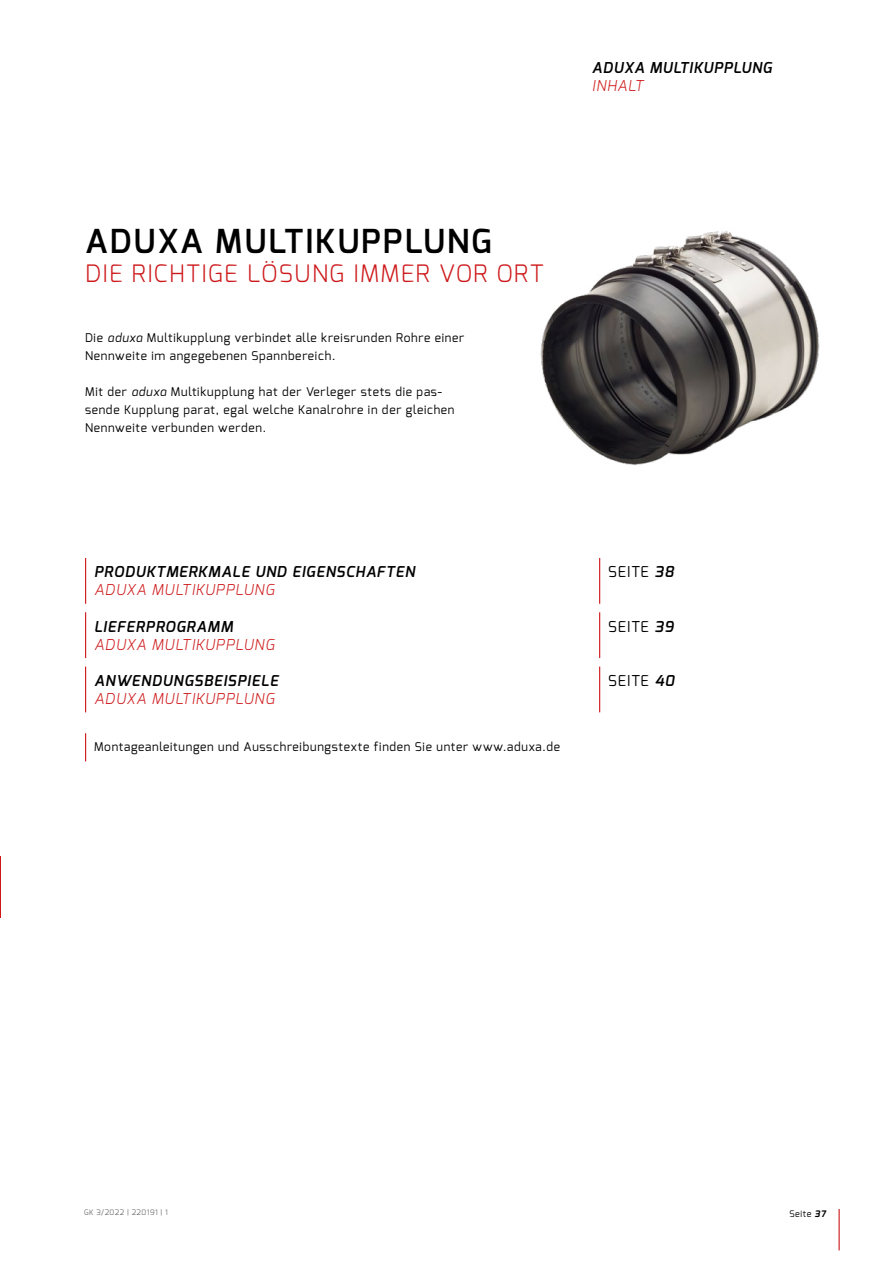
<style>
.page{position:relative;width:893px;height:1263px;background:#fff}
.page>*{position:absolute;margin:0;border:0;box-sizing:border-box;transform-origin:0 0}
.t1{font:600 33px "Exo";letter-spacing:.06em;color:#000}
.t2{font:300 24px "Exo";letter-spacing:.06em;color:#cd1719}
.t3{font:italic 600 15px "Exo";letter-spacing:.06em;color:#000}
.t4{font:italic 300 15px "Exo";letter-spacing:.06em;color:#cd1719}
.t5{font:15px "Exo";letter-spacing:.06em;color:#000}
.t6{font:12px/18px "Exo";letter-spacing:.06em;color:#000}
.t7{font:9px "Exo";letter-spacing:.06em;color:#000}
.t8{font:7.5px "Exo";letter-spacing:.06em;color:#717274}
.t9{font:7.5px "Exo";letter-spacing:.06em;color:#878787}
.s1{font-style:italic}
.s2{font-weight:600;font-style:italic}
.s3{font-weight:700;font-style:italic}
</style>
<div class="page">
<hr style="left:838px;top:1209px;width:2px;height:41px;background:#cd1719">
<img style="left:540px;top:231px;width:280px;height:234px">
<hr style="left:0;top:856px;width:1px;height:62px;background:#cd1719">
<hr style="left:85px;top:558px;width:1px;height:46px;background:#cd1719">
<hr style="left:599px;top:558px;width:1px;height:46px;background:#cd1719">
<hr style="left:85px;top:612px;width:1px;height:46px;background:#cd1719">
<hr style="left:599px;top:612px;width:1px;height:46px;background:#cd1719">
<hr style="left:85px;top:666px;width:1px;height:46px;background:#cd1719">
<hr style="left:599px;top:666px;width:1px;height:46px;background:#cd1719">
<svg style="left:85px;top:733px;width:1px;height:28px"></svg>
<p class="t3" style="left:592px;top:58px;width:181px">ADUXA MULTIKUPPLUNG</p>
<p class="t4" style="left:592px;top:76px;width:53px">INHALT</p>
<h1 class="t1" style="left:85px;top:220px;width:408px">ADUXA MULTIKUPPLUNG</h1>
<h2 class="t2" style="left:85px;top:258px;width:460px">DIE RICHTIGE LÖSUNG IMMER VOR ORT</h2>
<p class="t6" style="left:85px;top:329px;width:381px">Die <span class="s1">aduxa</span> Multikupplung verbindet alle kreisrunden Rohre einer<br>Nennweite im angegebenen Spannbereich.</p>
<p class="t6" style="left:85px;top:383px;width:371px">Mit der <span class="s1">aduxa</span> Multikupplung hat der Verleger stets die pas&shy;sende Kupplung parat, egal welche Kanalrohre in der gleichen<br>Nennweite verbunden werden.</p>
<p class="t3" style="left:94px;top:562px;width:322px">PRODUKTMERKMALE UND EIGENSCHAFTEN</p>
<p class="t4" style="left:94px;top:580px;width:182px">ADUXA MULTIKUPPLUNG</p>
<p class="t5" style="left:608px;top:562px;width:67px">SEITE <span class="s2">38</span></p>
<p class="t3" style="left:655px;top:562px;width:21px">04</p>
<p class="t3" style="left:94px;top:616px;width:140px">LIEFERPROGRAMM</p>
<p class="t4" style="left:94px;top:634px;width:182px">ADUXA MULTIKUPPLUNG</p>
<p class="t5" style="left:608px;top:616px;width:67px">SEITE <span class="s2">39</span></p>
<p class="t3" style="left:655px;top:616px;width:21px">05</p>
<p class="t3" style="left:94px;top:671px;width:186px">ANWENDUNGSBEISPIELE</p>
<p class="t4" style="left:94px;top:689px;width:182px">ADUXA MULTIKUPPLUNG</p>
<p class="t5" style="left:608px;top:671px;width:68px">SEITE <span class="s2">40</span></p>
<p class="t3" style="left:655px;top:671px;width:21px">06</p>
<p class="t6" style="left:94px;top:738px;width:467px">Montageanleitungen und Ausschreibungstexte finden Sie unter www.aduxa.de</p>
<p class="t9" style="left:85px;top:1202px;width:86px">PB 8/2021 | 210508 | 1</p>
<p class="t8" style="left:84px;top:1208px;width:85px">GK 3/2022 | 220191 | 1</p>
<p class="t7" style="left:790px;top:1208px;width:38px">Seite <span class="s3">37</span></p>
</div>
